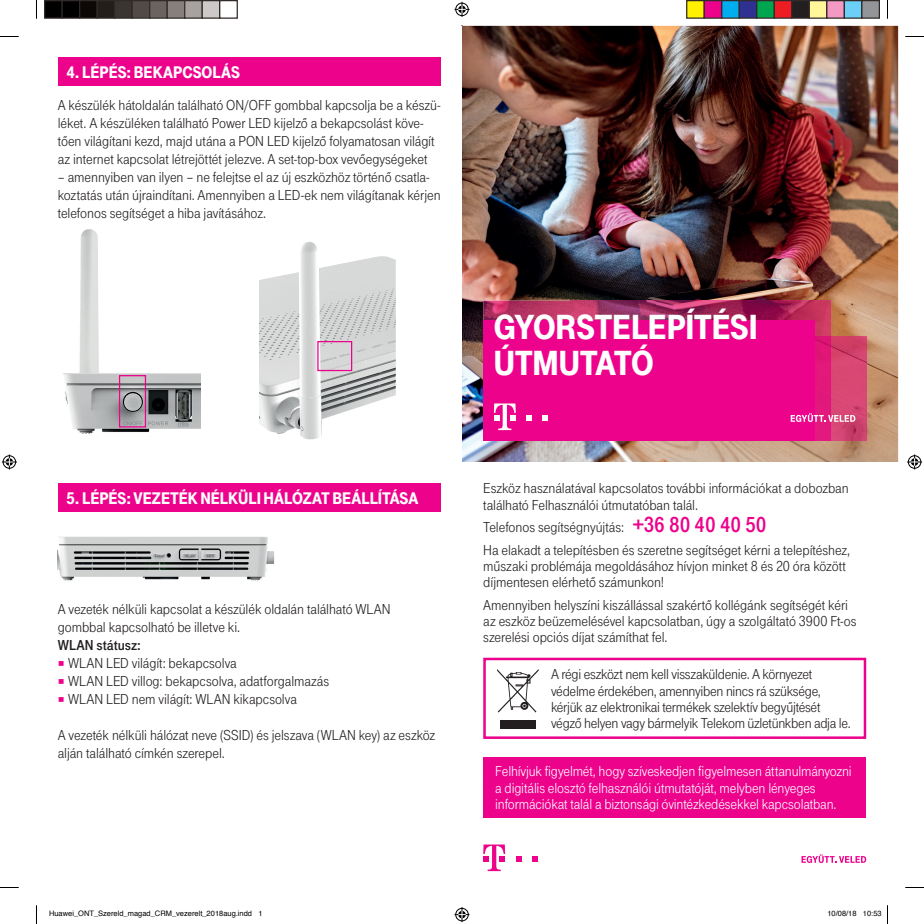
<style>
.page{position:relative;width:924px;height:924px;background:#fff}
.page>*{position:absolute;margin:0;border:0;box-sizing:border-box;transform-origin:0 0}
.t1{font:36.25px/36.2px "Tele Grotesk H Ultr";letter-spacing:-.01em;color:#fff}
.t2{font:17.5px "Tele Grotesk H Ultr";color:#fff}
.t3{font:15px/18px "Tele Grotesk H Norm";letter-spacing:-.005em;color:#231f20}
.t4{font:15px/16.2px "Tele Grotesk H Norm";letter-spacing:-.01em;color:#fff}
.t5{font:700 15px "Tele Grotesk H";color:#231f20}
.t6{font:7.5px "Helvetica";color:#000}
.s1{color:#ed028c}
.s2{font-family:"Tele Grotesk H";font-weight:700;font-size:22.5px;color:#ed028c}
</style>
<div class="page">
<img style="left:462px;top:26px;width:435px;height:436px">
<img style="left:483px;top:300px;width:87px;height:20px">
<img style="left:570px;top:300px;width:260px;height:37px">
<img style="left:526px;top:440px;width:217px;height:1px">
<img style="left:743px;top:440px;width:87px;height:1px">
<img style="left:814px;top:337px;width:52px;height:103px">
<div style="left:483px;top:320px;width:331px;height:120px;background:#ed028c"></div>
<svg style="left:526px;top:415px;width:6px;height:6px"></svg>
<svg style="left:542px;top:415px;width:6px;height:6px"></svg>
<svg style="left:494px;top:403px;width:21px;height:27px"></svg>
<svg style="left:516px;top:856px;width:5px;height:6px"></svg>
<svg style="left:532px;top:856px;width:5px;height:6px"></svg>
<svg style="left:483px;top:844px;width:22px;height:26px"></svg>
<svg style="left:790px;top:413px;width:65px;height:9px"></svg>
<svg style="left:801px;top:854px;width:65px;height:8px"></svg>
<div style="left:58px;top:483px;width:382px;height:28px;background:#ed028c"></div>
<img style="left:58px;top:536px;width:217px;height:45px">
<div style="left:483px;top:756px;width:383px;height:61px;background:#ed028c"></div>
<img style="left:259px;top:242px;width:137px;height:197px">
<img style="left:63px;top:229px;width:137px;height:205px">
<div style="left:58px;top:58px;width:382px;height:28px;background:#ed028c"></div>
<div style="left:119px;top:375px;width:27px;height:52px;border:1px solid #ed028c"></div>
<div style="left:317px;top:341px;width:35px;height:30px;border:1px solid #ed028c"></div>
<div style="left:483px;top:657px;width:383px;height:81px;border:2px solid #ed028c"></div>
<div style="left:499px;top:720px;width:36px;height:9px;background:#231f20"></div>
<svg style="left:497px;top:669px;width:41px;height:43px"></svg>
<svg style="left:0;top:36px;width:19px;height:1px"></svg>
<svg style="left:905px;top:36px;width:18px;height:1px"></svg>
<svg style="left:0;top:887px;width:19px;height:1px"></svg>
<svg style="left:905px;top:887px;width:18px;height:1px"></svg>
<svg style="left:36px;top:0;width:1px;height:19px"></svg>
<svg style="left:36px;top:905px;width:1px;height:18px"></svg>
<svg style="left:887px;top:0;width:1px;height:19px"></svg>
<svg style="left:454px;top:2px;width:15px;height:15px"></svg>
<svg style="left:454px;top:907px;width:15px;height:14px"></svg>
<svg style="left:2px;top:454px;width:15px;height:15px"></svg>
<svg style="left:907px;top:454px;width:14px;height:15px"></svg>
<div style="left:45px;top:1px;width:17px;height:17px;background:#000"></div>
<div style="left:44px;top:0;width:19px;height:19px;border:1px solid #302a28"></div>
<div style="left:62px;top:1px;width:18px;height:17px;background:#000"></div>
<div style="left:61px;top:0;width:19px;height:19px;border:1px solid #302a28"></div>
<div style="left:80px;top:1px;width:17px;height:17px;background:#0c0806"></div>
<div style="left:79px;top:0;width:19px;height:19px;border:1px solid #302a28"></div>
<div style="left:97px;top:1px;width:18px;height:17px;background:#241e1b"></div>
<div style="left:96px;top:0;width:19px;height:19px;border:1px solid #302a28"></div>
<div style="left:115px;top:1px;width:17px;height:17px;background:#3b3532"></div>
<div style="left:114px;top:0;width:19px;height:19px;border:1px solid #302a28"></div>
<div style="left:132px;top:1px;width:18px;height:17px;background:#524a47"></div>
<div style="left:131px;top:0;width:19px;height:19px;border:1px solid #302a28"></div>
<div style="left:150px;top:1px;width:17px;height:17px;background:#6b6360"></div>
<div style="left:149px;top:0;width:19px;height:19px;border:1px solid #302a28"></div>
<div style="left:167px;top:1px;width:18px;height:17px;background:#867f7c"></div>
<div style="left:166px;top:0;width:19px;height:19px;border:1px solid #302a28"></div>
<div style="left:185px;top:1px;width:17px;height:17px;background:#a7a2a0"></div>
<div style="left:184px;top:0;width:19px;height:19px;border:1px solid #302a28"></div>
<div style="left:202px;top:1px;width:18px;height:17px;background:#cdc9c8"></div>
<div style="left:201px;top:0;width:19px;height:19px;border:1px solid #302a28"></div>
<div style="left:219px;top:0;width:19px;height:19px;border:1px solid #302a28"></div>
<div style="left:686px;top:1px;width:18px;height:17px;background:#fff101"></div>
<div style="left:686px;top:0;width:18px;height:19px;border:1px solid #302a28"></div>
<div style="left:704px;top:1px;width:17px;height:17px;background:#ed028c"></div>
<div style="left:703px;top:0;width:19px;height:19px;border:1px solid #302a28"></div>
<div style="left:721px;top:1px;width:18px;height:17px;background:#00aeef"></div>
<div style="left:721px;top:0;width:18px;height:19px;border:1px solid #302a28"></div>
<div style="left:739px;top:1px;width:17px;height:17px;background:#2e3092"></div>
<div style="left:738px;top:0;width:19px;height:19px;border:1px solid #302a28"></div>
<div style="left:756px;top:1px;width:18px;height:17px;background:#00a54f"></div>
<div style="left:756px;top:0;width:18px;height:19px;border:1px solid #302a28"></div>
<div style="left:774px;top:1px;width:17px;height:17px;background:#ee1d23"></div>
<div style="left:773px;top:0;width:19px;height:19px;border:1px solid #302a28"></div>
<div style="left:791px;top:1px;width:18px;height:17px;background:#231f20"></div>
<div style="left:791px;top:0;width:18px;height:19px;border:1px solid #302a28"></div>
<div style="left:809px;top:1px;width:17px;height:17px;background:#fff79a"></div>
<div style="left:808px;top:0;width:19px;height:19px;border:1px solid #302a28"></div>
<div style="left:826px;top:1px;width:18px;height:17px;background:#f499c2"></div>
<div style="left:826px;top:0;width:18px;height:19px;border:1px solid #302a28"></div>
<div style="left:844px;top:1px;width:17px;height:17px;background:#6bcff6"></div>
<div style="left:843px;top:0;width:19px;height:19px;border:1px solid #302a28"></div>
<div style="left:861px;top:1px;width:18px;height:17px;background:#939598"></div>
<div style="left:861px;top:0;width:18px;height:19px;border:1px solid #302a28"></div>
<svg style="left:887px;top:905px;width:1px;height:18px"></svg>
<p class="t2" style="left:67px;top:63px;width:175px">4. LÉPÉS: BEKAPCSOLÁS</p>
<p class="t3" style="left:58px;top:96px;width:384px">A készülék hátoldalán található ON/OFF gombbal kapcsolja be a készü&shy;léket. A készüléken található Power LED kijelző a bekapcsolást köve&shy;tően világítani kezd, majd utána a PON LED kijelző folyamatosan világít az internet kapcsolat létrejöttét jelezve. A set-top-box vevőegységeket</p>
<p class="t3" style="left:58px;top:168px;width:384px">– amennyiben van ilyen – ne felejtse el az új eszközhöz történő csatla&shy;koztatás után újraindítani. Amennyiben a LED-ek nem világítanak kérjen telefonos segítséget a hiba javításához.</p>
<p class="t2" style="left:67px;top:488px;width:353px">5. LÉPÉS: VEZETÉK NÉLKÜLI HÁLÓZAT BEÁLLÍTÁSA</p>
<p class="t3" style="left:58px;top:600px;width:334px">A vezeték nélküli kapcsolat a készülék oldalán található WLAN gombbal kapcsolható be illetve ki.</p>
<p class="t5" style="left:58px;top:636px;width:84px">WLAN státusz:</p>
<p class="t3" style="left:58px;top:654px;width:273px"><span class="s1">¦</span> WLAN LED világít: bekapcsolva<br><span class="s1">¦</span> WLAN LED villog: bekapcsolva, adatforgalmazás <span class="s1">¦</span> WLAN LED nem világít: WLAN kikapcsolva</p>
<p class="t3" style="left:58px;top:726px;width:379px">A vezeték nélküli hálózat neve (SSID) és jelszava (WLAN key) az eszköz alján található címkén szerepel.</p>
<h1 class="t1" style="left:494px;top:309px;width:265px">GYORSTELEPÍTÉSI<br>ÚTMUTATÓ</h1>
<p class="t3" style="left:483px;top:480px;width:367px;line-height:16.2px">Eszköz használatával kapcsolatos további információkat a dobozban található Felhasználói útmutatóban talál.</p>
<p class="t3" style="left:483px;top:516px;width:368px;line-height:22.5px">Telefonos segítségnyújtás: <span class="s2">+36 80 40 40 50<br></span>Ha elakadt a telepítésben és szeretne segítséget kérni a telepítéshez,</p>
<p class="t3" style="left:483px;top:558px;width:364px;line-height:16.2px">műszaki problémája megoldásához hívjon minket 8 és 20 óra között díjmentesen elérhető számunkon!</p>
<p class="t3" style="left:483px;top:596px;width:375px;line-height:16.2px">Amennyiben helyszíni kiszállással szakértő kollégánk segítségét kéri az eszköz beüzemelésével kapcsolatban, úgy a szolgáltató 3900 Ft-os szerelési opciós díjat számíthat fel.</p>
<p class="t3" style="left:551px;top:666px;width:301px;line-height:16.2px">A régi eszközt nem kell visszaküldenie. A környezet védelme érdekében, amennyiben nincs rá szüksége, kérjük az elektronikai termékek szelektív begyűjtését végző helyen vagy bármelyik Telekom üzletünkben adja le.</p>
<p class="t4" style="left:495px;top:763px;width:358px">Felhívjuk figyelmét, hogy szíveskedjen figyelmesen áttanulmányozni a digitális elosztó felhasználói útmutatóját, melyben lényeges információkat talál a biztonsági óvintézkedésekkel kapcsolatban.</p>
<p class="t6" style="left:49px;top:907px;width:215px">Huawei_ONT_Szereld_magad_CRM_vezerelt_2018aug.indd 1</p>
<p class="t6" style="left:827px;top:907px;width:56px">10/08/18 10:53</p>
</div>
